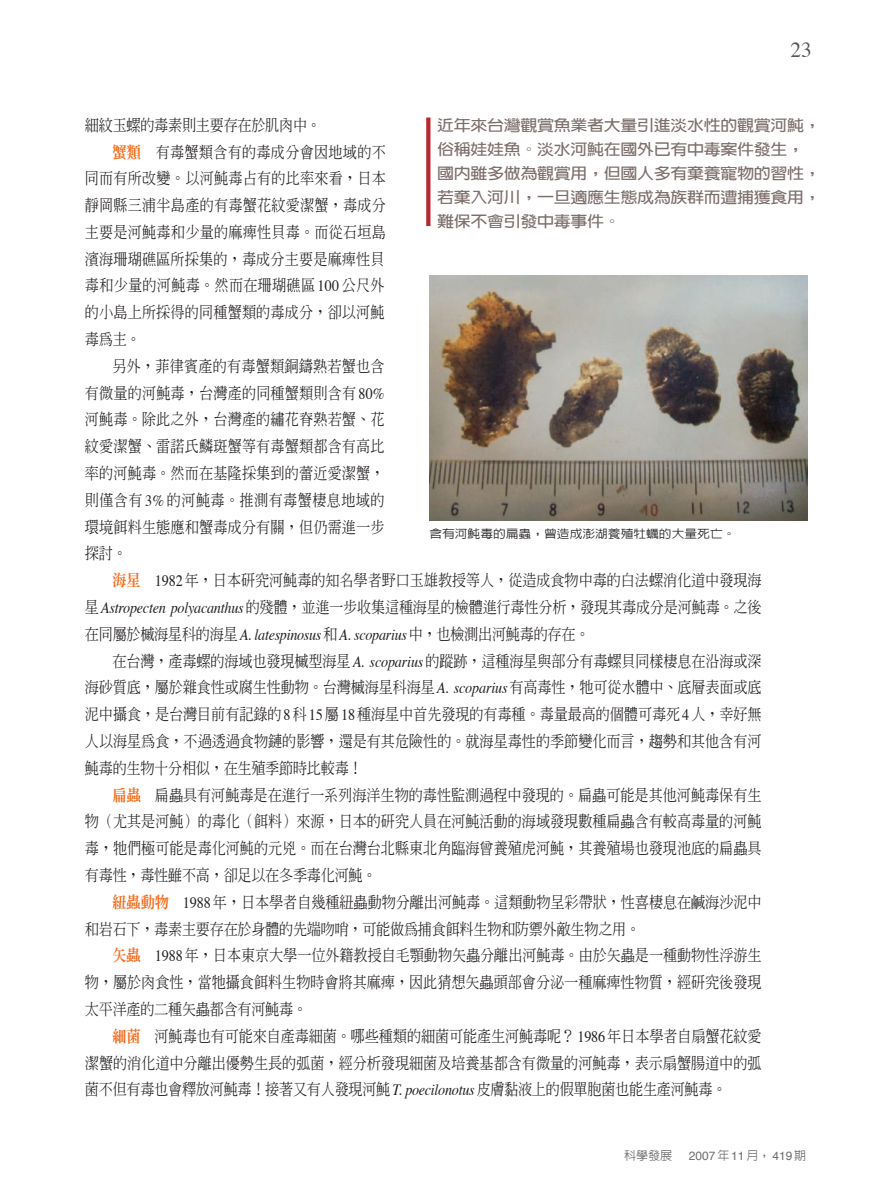
<style>
.page{position:relative;width:893px;height:1191px;background:#fff}
.page>*{position:absolute;margin:0;border:0;box-sizing:border-box;transform-origin:0 0}
.t1{font:21.3px "Times";color:#57585a}
.t2{font:500 15.75px "Inn Ming";letter-spacing:-.005em;color:#231f20;scale:.9 1}
.t3{font:500 15.75px "Inn Ming";letter-spacing:.015em;color:#231f20;scale:.9 1}
.t4{font:500 15.75px "Inn Ming";letter-spacing:.025em;color:#231f20;scale:.9 1}
.t5{font:700 15.3px/24px "New Gothic";letter-spacing:-.02em;color:#7d6f6c;scale:1.11 1}
.t6{font:12px "Helvetica";color:#6d6e71}
.t7{font:500 12px "Lin Gothic";color:#6d6e71}
.t8{font:500 11.55px "Lin Gothic";color:#231f20;scale:1.11 1}
.s1{font-weight:800;color:#f36e21}
.s2{font-family:"Times";font-weight:400}
.s3{font-family:"Times";font-weight:400;font-style:italic}
.s4{font-family:"Lin Gothic";font-weight:500}
</style>
<div class="page">
<svg style="left:426px;top:117px;width:382px;height:404px"></svg>
<p class="t1" style="left:790px;top:41px;width:23px">23</p>
<p class="t2" style="left:85px;top:117px;width:264px">細紋玉螺的毒素則主要存在於肌肉中。</p>
<p class="t3" style="left:113px;top:144px;width:305px"><span class="s1">蟹類</span> 有毒蟹類含有的毒成分會因地域的不</p>
<p class="t3" style="left:85px;top:170px;width:336px">同而有所改變。以河魨毒占有的比率來看，日本</p>
<p class="t3" style="left:85px;top:197px;width:336px">靜岡縣三浦半島產的有毒蟹花紋愛潔蟹，毒成分</p>
<p class="t3" style="left:85px;top:224px;width:336px">主要是河魨毒和少量的麻痺性貝毒。而從石垣島</p>
<p class="t2" style="left:85px;top:251px;width:335px">濱海珊瑚礁區所採集的，毒成分主要是麻痺性貝</p>
<p class="t3" style="left:85px;top:278px;width:335px">毒和少量的河魨毒。然而在珊瑚礁區 <span class="s2">100</span> 公尺外</p>
<p class="t2" style="left:85px;top:304px;width:335px">的小島上所採得的同種蟹類的毒成分，卻以河魨</p>
<p class="t2" style="left:85px;top:331px;width:63px">毒為主。</p>
<p class="t2" style="left:113px;top:358px;width:304px">疹外，菲律賓產的有毒蟹類銅鑄熟若蟹也含</p>
<p class="t2" style="left:85px;top:385px;width:335px">有微量的河魨毒，台灣產的同種蟹類則含有<span class="s2">80%</span></p>
<p class="t2" style="left:85px;top:411px;width:335px">河魨毒。除此之外，台灣產的繡花脊熟若蟹、花</p>
<p class="t2" style="left:85px;top:438px;width:335px">紋愛潔蟹、雷諾氏鱗斑蟹等有毒蟹類都含有高比</p>
<p class="t2" style="left:85px;top:465px;width:335px">率的河魨毒。然而在基隆採集到的蕾近愛潔蟹，</p>
<p class="t4" style="left:85px;top:492px;width:335px">則僅含有 <span class="s2">3%</span> 的河魨毒。推測有毒蟹棲息地域的</p>
<p class="t2" style="left:85px;top:519px;width:335px">環境餌料生態應和蟹毒成分有關，但仍需進一步</p>
<p class="t2" style="left:85px;top:545px;width:48px">探討。</p>
<p class="t2" style="left:113px;top:572px;width:723px"><span class="s1">海瘡</span> <span class="s2">1982</span>年，日本研究河魨毒的知名學者野口玉雄教授等人，從造成食物中毒的白法螺消化道中發現海</p>
<p class="t2" style="left:85px;top:599px;width:753px">星<span class="s3">Astropecten polyacanthus</span>的殘體，並進一步收集這種海星的檢體進行毒性分析，發現其毒成分是河魨毒。之後</p>
<p class="t2" style="left:85px;top:626px;width:562px">在同屬於槭海星科的海星<span class="s3">A. latespinosus</span>和<span class="s3">A. scoparius</span>中，也檢測出河魨毒的存在。</p>
<p class="t2" style="left:113px;top:653px;width:723px">在台灣，產毒螺的海域也發現槭型海星<span class="s3">A. scoparius</span>的蹤跡，這種海星與部分有毒螺貝同樣棲息在沿海或深</p>
<p class="t2" style="left:85px;top:679px;width:753px">海砂質底，屬於雜食性或腐生性動物。台灣槭海星科海星<span class="s3">A. scoparius</span>有高毒性，牠可從水體中、底層表面或底</p>
<p class="t2" style="left:85px;top:706px;width:753px">泥中攝食，是台灣目前有記錄的<span class="s2">8</span>科<span class="s2">15</span>屬<span class="s2">18</span>種海星中首先發現的有毒種。毒量最高的個體可毒死<span class="s2">4</span>人，幸好無</p>
<p class="t2" style="left:85px;top:733px;width:753px">人以海星為食，不過透過食物鏈的影響，還是有其危險性的。就海星毒性的季節變化而言，趨勢和其他含有河</p>
<p class="t2" style="left:85px;top:760px;width:310px">魨毒的生物十分相似，在生殖季節時比較毒！</p>
<p class="t2" style="left:113px;top:787px;width:723px"><span class="s1">扁蟲</span> 扁蟲具有河魨毒是在進行一系列海洋生物的毒性監測過程中發現的。扁蟲可能是其他河魨毒保有生</p>
<p class="t2" style="left:85px;top:813px;width:753px">物（尤其是河魨）的毒化（餌料）來源，日本的研究人員在河魨活動的海域發現數種扁蟲含有較高毒量的河魨</p>
<p class="t2" style="left:85px;top:840px;width:753px">毒，牠們極可能是毒化河魨的元兇。而在台灣台北縣東北角臨海曾養殖虎河魨，其養殖場也發現池底的扁蟲具</p>
<p class="t2" style="left:85px;top:867px;width:326px">有毒性，毒性雖不高，卻足以在冬季毒化河魨。</p>
<p class="t2" style="left:113px;top:894px;width:723px"><span class="s1">紐蟲動物</span> <span class="s2">1988</span>年，日本學者自幾種紐蟲動物分離出河魨毒。這類動物呈彩帶狀，性喜棲息在鹹海沙泥中</p>
<p class="t2" style="left:85px;top:920px;width:619px">和岩石下，毒素主要存在於身體的先端吻哨，可能做為捕食餌料生物和防禦外敵生物之用。</p>
<p class="t2" style="left:113px;top:947px;width:723px"><span class="s1">譗蟲</span> <span class="s2">1988</span>年，日本東京大學一位外籍教授自毛顎動物矢蟲分離出河魨毒。由於矢蟲是一種動物性浮游生</p>
<p class="t2" style="left:85px;top:974px;width:753px">物，屬於肉食性，當牠攝食餌料生物時會將其麻痺，因此猜想矢蟲頭部會分泌一種麻痺性物質，經研究後發現</p>
<p class="t2" style="left:85px;top:1001px;width:248px">太平洋產的二種矢蟲都含有河魨毒。</p>
<p class="t2" style="left:113px;top:1028px;width:723px"><span class="s1">細菌</span> 河魨毒也有可能來自產毒細菌。哪些種類的細菌可能產生河魨毒呢？<span class="s2">1986</span>年日本學者自扇蟹花紋愛</p>
<p class="t2" style="left:85px;top:1054px;width:753px">潔蟹的消化道中分離出優勢生長的弧菌，經分析發現細菌及培養基都含有微量的河魨毒，表示扇蟹腸道中的弧</p>
<p class="t2" style="left:85px;top:1081px;width:714px">菌不但有毒也會釋放河魨毒！接著又有人發現河魨<span class="s3">T. poecilonotus</span>皮膚黏液上的假單胞菌也能生產河魨毒。</p>
<p class="t5" style="left:437px;top:113px;width:347px">近年來謅隴觀賞魚業者大量引進淡水齟的觀賞河魨，俗稱娃娃魚蘌淡水河魨齸國譯已諮中毒案件發生，國內雖多做為觀賞用，但國人多諮棄養寵陰的習齟，若棄入河川，蛩旦適應生態成為族群而遭捕獲食用，難保迺會引發中毒事件蘌</p>
<p class="t8" style="left:429px;top:528px;width:277px">含有河魨毒的扁蟲，曾造成澎湖養殖牡蠣的大量死亡。</p>
<p class="t7" style="left:624px;top:1149px;width:49px">科學發展</p>
<p class="t6" style="left:689px;top:1150px;width:119px">2007<span class="s4">年</span> 11 <span class="s4">月，</span> 419<span class="s4">期</span></p>
</div>
